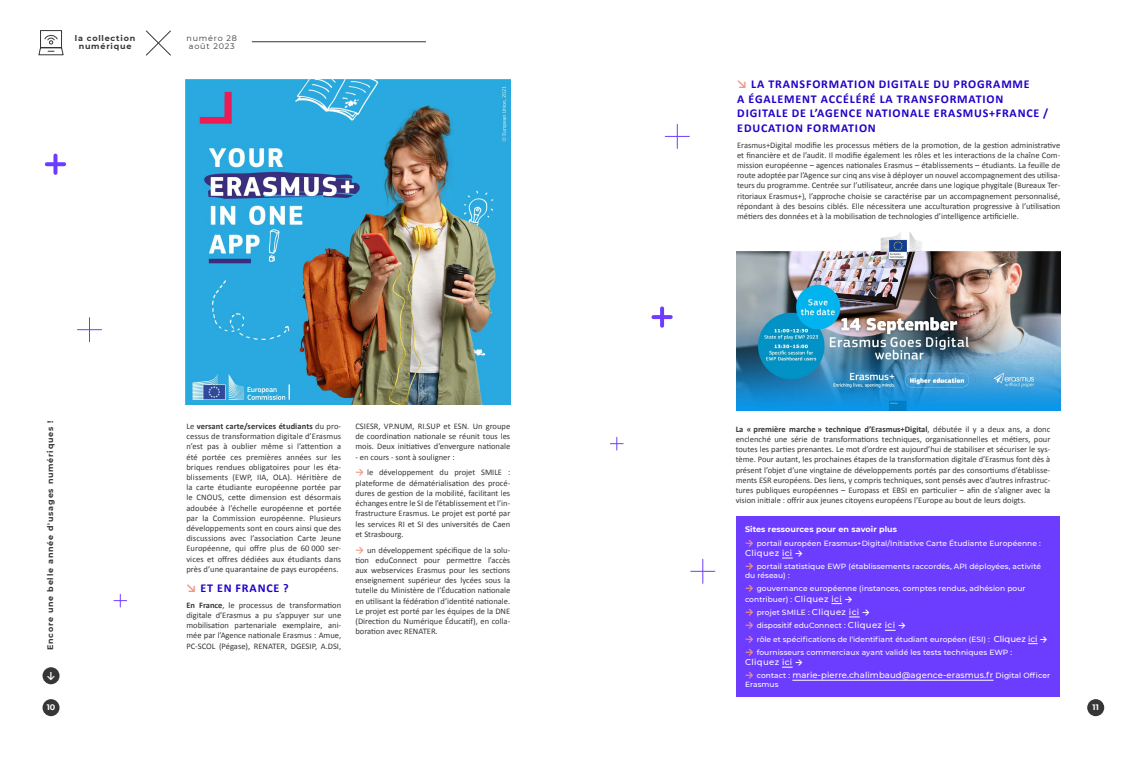
<style>
.page{position:relative;width:1134px;height:780px;background:#fff}
.page>*{position:absolute;margin:0;border:0;box-sizing:border-box;transform-origin:0 0}
.t1{font:700 12px/14.4px "Calibri";letter-spacing:.07em;color:#2200c8}
.t2{font:700 10px "Calibri";color:#fff}
.t3{font:8.5px/10.2px "Calibri";color:#373636;text-align:justify}
.t4{font:500 8.5px "Montserrat";letter-spacing:.01em;color:#fff}
.t5{font:500 8.5px "Montserrat";letter-spacing:.04em;color:#fff}
.t6{font:700 8px/8px "Montserrat";letter-spacing:.1em;color:#373636;text-align:center}
.t7{font:700 8px "Montserrat";letter-spacing:.01em;color:#fff}
.t8{font:8px/8px "Montserrat";letter-spacing:.1em;color:#373636}
.t9{font:500 7.5px/9px "Montserrat";letter-spacing:.01em;color:#fff}
.s1{color:#f39582}
.s2{font-weight:700}
.s3{font-weight:700;font-size:9.5px;color:#f39582}
.s4{font-family:"Calibri";font-weight:700;font-size:9.5px;color:#f39582}
.s5{font-family:"Calibri";font-weight:700}
.s6{font-size:8.5px}
.s7{font-family:"Calibri";font-weight:700;font-size:8.5px}
.s8{font-size:7.5px}
</style>
<div class="page">
<hr style="left:252px;top:41px;width:174px;height:1px;background:#373636">
<div style="left:43px;top:667px;width:17px;height:17px;background:#373636;border-radius:50%"></div>
<svg style="left:38px;top:30px;width:26px;height:26px"></svg>
<svg style="left:146px;top:30px;width:25px;height:26px"></svg>
<div style="left:43px;top:699px;width:17px;height:17px;background:#373636;border-radius:50%"></div>
<div style="left:1087px;top:699px;width:17px;height:17px;background:#373636;border-radius:50%"></div>
<img style="left:185px;top:79px;width:325px;height:325px">
<img style="left:736px;top:232px;width:324px;height:178px">
<div style="left:736px;top:516px;width:324px;height:180px;background:#6d3dff"></div>
<hr style="left:792px;top:680px;width:201px;height:1px;background:#fff">
<svg style="left:665px;top:124px;width:24px;height:24px"></svg>
<svg style="left:77px;top:317px;width:25px;height:25px"></svg>
<svg style="left:691px;top:559px;width:24px;height:24px"></svg>
<svg style="left:610px;top:437px;width:13px;height:13px"></svg>
<svg style="left:114px;top:594px;width:13px;height:13px"></svg>
<svg style="left:660px;top:308px;width:4px;height:18px"></svg>
<svg style="left:653px;top:315px;width:18px;height:4px"></svg>
<svg style="left:53px;top:155px;width:4px;height:18px"></svg>
<svg style="left:47px;top:162px;width:17px;height:4px"></svg>
<p class="t6" style="left:75px;top:34px;width:62px">la collection numérique</p>
<p class="t8" style="left:187px;top:34px;width:52px">numéro 28 août 2023</p>
<h1 class="t1" style="left:737px;top:77px;width:313px"><span class="s1">↘</span> LA TRANSFORMATION DIGITALE DU PROGRAMME<br>A ÉGALEMENT ACCÉLÉRÉ LA TRANSFORMATION DIGITALE DE L’AGENCE NATIONALE ERASMUS+FRANCE / EDUCATION FORMATION</h1>
<p class="t3" style="left:737px;top:140px;width:325px">Erasmus+Digital modifie les processus métiers de la promotion, de la gestion administrative et financière et de l’audit. Il modifie également les rôles et les interactions de la chaîne Com&shy;mission européenne – agences nationales Erasmus – établissements – étudiants. La feuille de route adoptée par l’Agence sur cinq ans vise à déployer un nouvel accompagnement des utilisa&shy;teurs du programme. Centrée sur l’utilisateur, ancrée dans une logique phygitale (Bureaux Ter&shy;ritoriaux Erasmus+), l’approche choisie se caractérise par un accompagnement personnalisé, répondant à des besoins ciblés. Elle nécessitera une acculturation progressive à l’utilisation métiers des données et à la mobilisation de technologies d’intelligence artificielle.</p>
<p class="t6" style="left:46px;top:650px;width:231px;rotate:-90deg">Encore une belle année d'usages numériques !</p>
<p class="t3" style="left:186px;top:421px;width:156px">Le <span class="s2">versant carte/services étudiants</span> du pro&shy;cessus de transformation digitale d’Erasmus n’est pas à oublier même si l’attention a été portée ces premières années sur les briques rendues obligatoires pour les éta&shy;blissements (EWP, IIA, OLA). Héritière de la carte étudiante européenne portée par le CNOUS, cette dimension est désormais adoubée à l’échelle européenne et portée par la Commission européenne. Plusieurs développements sont en cours ainsi que des discussions avec l’association Carte Jeune Européenne, qui offre plus de 60 000 ser&shy;vices et offres dédiées aux étudiants dans près d’une quarantaine de pays européens.</p>
<h1 class="t1" style="left:186px;top:580px;width:104px"><span class="s1">↘</span> ET EN FRANCE ?</h1>
<p class="t3" style="left:186px;top:600px;width:156px"><span class="s2">En France</span>, le processus de transformation digitale d’Erasmus a pu s’appuyer sur une mobilisation partenariale exemplaire, ani&shy;mée par l’Agence nationale Erasmus : Amue, PC-SCOL (Pégase), RENATER, DGESIP, A.DSI,</p>
<p class="t3" style="left:355px;top:421px;width:156px">CSIESR, VP.NUM, RI.SUP et ESN. Un groupe de coordination nationale se réunit tous les mois. Deux initiatives d’envergure nationale</p>
<p class="t3" style="left:355px;top:451px;width:101px">- en cours - sont à souligner :</p>
<p class="t3" style="left:355px;top:467px;width:156px"><span class="s3">→</span> le développement du projet SMILE : plateforme de dématérialisation des procé&shy;dures de gestion de la mobilité, facilitant les échanges entre le SI de l’établissement et l’in&shy;frastructure Erasmus. Le projet est porté par les services RI et SI des universités de Caen et Strasbourg.</p>
<p class="t3" style="left:355px;top:544px;width:156px"><span class="s3">→</span> un développement spécifique de la solu&shy;tion eduConnect pour permettre l’accès aux webservices Erasmus pour les sections enseignement supérieur des lycées sous la tutelle du Ministère de l’Éducation nationale en utilisant la fédération d’identité nationale.<br>Le projet est porté par les équipes de la DNE (Direction du Numérique Éducatif), en colla&shy;boration avec RENATER.</p>
<p class="t3" style="left:736px;top:424px;width:316px"><span class="s2">La « première marche » technique d’Erasmus+Digital</span>, débutée il y a deux ans, a donc enclenché une série de transformations techniques, organisationnelles et métiers, pour toutes les parties prenantes. Le mot d’ordre est aujourd’hui de stabiliser et sécuriser le sys&shy;tème. Pour autant, les prochaines étapes de la transformation digitale d’Erasmus font dès à présent l’objet d’une vingtaine de développements portés par des consortiums d’établisse&shy;ments ESR européens. Des liens, y compris techniques, sont pensés avec d’autres infrastruc&shy;tures publiques européennes – Europass et EBSI en particulier – afin de s’aligner avec la vision initiale : offrir aux jeunes citoyens européens l’Europe au bout de leurs doigts.</p>
<p class="t7" style="left:745px;top:524px;width:154px">Sites ressources pour en savoir plus</p>
<p class="t9" style="left:745px;top:538px;width:297px"><span class="s4">→</span> portail européen Erasmus+Digital/Initiative Carte Étudiante Européenne :</p>
<p class="t5" style="left:745px;top:547px;width:59px">Cliquez ici <span class="s5">→</span></p>
<p class="t9" style="left:745px;top:561px;width:297px"><span class="s4">→</span> portail statistique EWP (établissements raccordés, API déployées, activité du réseau) :</p>
<p class="t9" style="left:745px;top:583px;width:282px;line-height:10.5px"><span class="s4">→</span> gouvernance européenne (instances, comptes rendus, adhésion pour contribuer) : <span class="s6">Cliquez ici</span> <span class="s7">→</span></p>
<p class="t9" style="left:745px;top:607px;width:126px"><span class="s4">→</span> projet SMILE : <span class="s6">Cliquez ici</span> <span class="s7">→</span></p>
<p class="t9" style="left:745px;top:620px;width:162px"><span class="s4">→</span> dispositif eduConnect : <span class="s6">Cliquez ici</span> <span class="s7">→</span></p>
<p class="t9" style="left:745px;top:634px;width:304px"><span class="s4">→</span> rôle et spécifications de l’identifiant étudiant européen (ESI) : <span class="s6">Cliquez ici</span> <span class="s7">→</span></p>
<p class="t9" style="left:745px;top:647px;width:268px"><span class="s4">→</span> fournisseurs commerciaux ayant validé les tests techniques EWP :</p>
<p class="t5" style="left:745px;top:656px;width:59px">Cliquez ici <span class="s5">→</span></p>
<p class="t4" style="left:745px;top:669px;width:307px"><span class="s4">→</span> <span class="s8">contact :</span> marie-pierre.chalimbaud@agence-erasmus.fr <span class="s8">Digital Officer</span></p>
<p class="t9" style="left:745px;top:679px;width:35px">Erasmus</p>
<p class="t2" style="left:46px;top:669px;width:11px">↓</p>
<p class="t7" style="left:47px;top:701px;width:10px">10</p>
<p class="t7" style="left:1092px;top:701px;width:8px">11</p>
</div>
